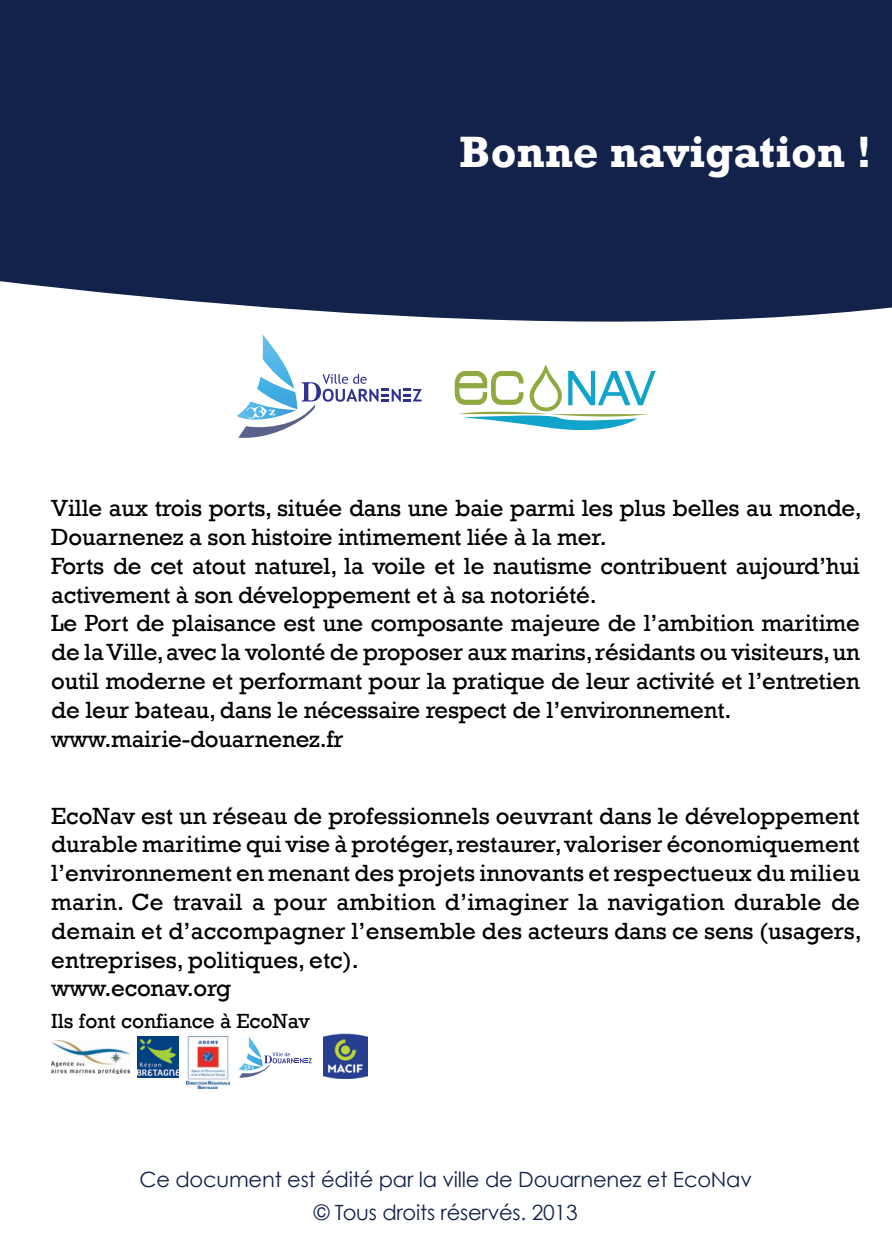
<style>
.page{position:relative;width:892px;height:1256px;background:#fff}
.page>*{position:absolute;margin:0;border:0;box-sizing:border-box;transform-origin:0 0}
.t1{font:700 45px "Rockwell";color:#fff}
.t2{font:24px/28.8px "Rockwell";letter-spacing:-.01em;color:#000}
.t3{font:21px/33px "Century Gothic";letter-spacing:-.01em;color:#13224b;text-align:center}
.t4{font:21px "Rockwell";color:#000}
</style>
<div class="page">
<svg style="left:0;top:0;width:891px;height:402px;fill:#13224b"></svg>
<svg style="left:454px;top:365px;width:201px;height:66px"></svg>
<img style="left:138px;top:1036px;width:40px;height:41px">
<img style="left:51px;top:1040px;width:78px;height:33px">
<img style="left:187px;top:1036px;width:42px;height:52px">
<img style="left:323px;top:1033px;width:44px;height:45px">
<svg style="left:237px;top:334px;width:184px;height:104px"></svg>
<svg style="left:238px;top:1037px;width:74px;height:41px"></svg>
<h1 class="t1" style="left:459px;top:124px;width:414px">Bonne navigation !</h1>
<h1 class="t1" style="left:447px;top:142px;width:414px">Bonne navigation !</h1>
<p class="t2" style="left:51px;top:494px;width:811px">Ville aux trois ports, située dans une baie parmi les plus belles au monde, Douarnenez a son histoire intimement liée à la mer.<br>Forts de cet atout naturel, la voile et le nautisme contribuent aujourd’hui activement à son développement et à sa notoriété.<br>Le Port de plaisance est une composante majeure de l’ambition maritime de la Ville, avec la volonté de proposer aux marins, résidants ou visiteurs, un outil moderne et performant pour la pratique de leur activité et l’entretien de leur bateau, dans le nécessaire respect de l’environnement. www.mairie-douarnenez.fr</p>
<p class="t2" style="left:51px;top:801px;width:811px">EcoNav est un réseau de professionnels oeuvrant dans le développement durable maritime qui vise à protéger, restaurer, valoriser économiquement l’environnement en menant des projets innovants et respectueux du milieu marin. Ce travail a pour ambition d’imaginer la navigation durable de demain et d’accompagner l’ensemble des acteurs dans ce sens (usagers, entreprises, politiques, etc).<br>www.econav.org</p>
<p class="t4" style="left:51px;top:1008px;width:260px">Ils font confiance à EcoNav</p>
<p class="t3" style="left:139px;top:1162px;width:614px">Ce document est édité par la ville de Douarnenez et EcoNav © Tous droits réservés. 2013</p>
</div>
